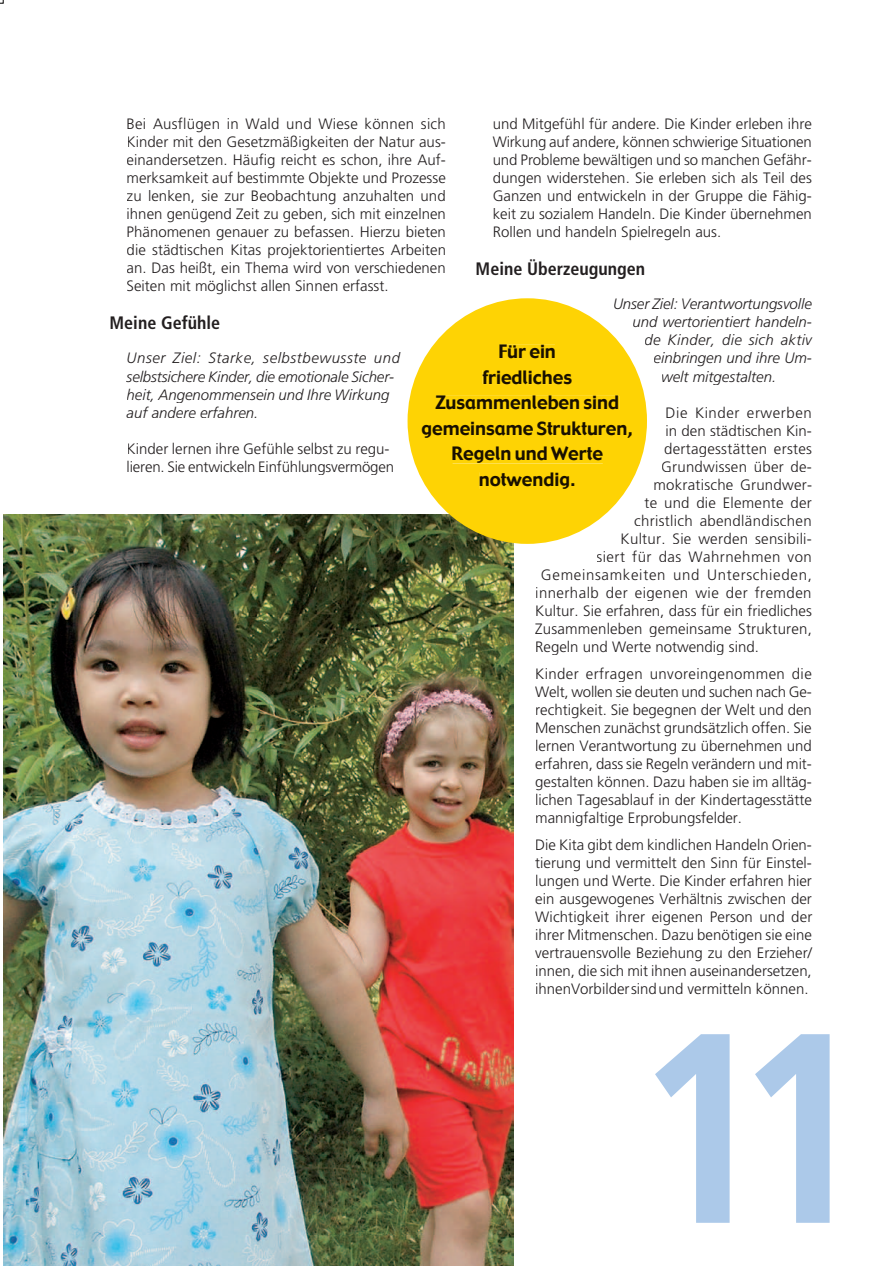
<style>
.page{position:relative;width:896px;height:1266px;background:#fff}
.page>*{position:absolute;margin:0;border:0;box-sizing:border-box;transform-origin:0 0}
.t1{font:700 condensed 270px "Frutiger";color:#acc9e9}
.t2{font:18px/25.5px "Gadget";color:#191000;text-align:center}
.t3{font:700 condensed 18px "Frutiger";color:#231f20}
.t4{font:300 15px/18px "Frutiger";color:#231f20;text-align:justify}
.t5{font:italic 300 15px/18px "Frutiger";color:#231f20}
.t6{font:300 15px "Frutiger";letter-spacing:.02em;color:#231f20}
.t7{font:300 15px "Frutiger";letter-spacing:.03em;color:#231f20}
.t8{font:300 15px "Frutiger";letter-spacing:.045em;color:#231f20}
.t9{font:italic 300 15px "Frutiger";letter-spacing:.02em;color:#231f20}
.t10{font:300 15px "Frutiger";letter-spacing:.04em;color:#231f20}
</style>
<div class="page">
<img style="left:3px;top:515px;width:510px;height:750px">
<svg style="left:407px;top:298px;width:239px;height:245px;fill:#fed304"></svg>
<div style="left:499px;top:345px;width:55px;height:13px;background:#fed304"></div>
<div style="left:482px;top:370px;width:89px;height:14px;background:#fed304"></div>
<div style="left:435px;top:396px;width:184px;height:13px;background:#fed304"></div>
<div style="left:422px;top:421px;width:210px;height:16px;background:#fed304"></div>
<div style="left:452px;top:446px;width:150px;height:17px;background:#fed304"></div>
<div style="left:479px;top:472px;width:95px;height:16px;background:#fed304"></div>
<svg style="left:0;top:0;width:4px;height:4px"></svg>
<p class="t4" style="left:127px;top:115px;width:321px">Bei Ausflügen in Wald und Wiese können sich Kinder mit den Gesetzmäßigkeiten der Natur aus&shy;einandersetzen. Häufig reicht es schon, ihre Auf&shy;merksamkeit auf bestimmte Objekte und Prozesse zu lenken, sie zur Beobachtung anzuhalten und ihnen genügend Zeit zu geben, sich mit einzelnen Phänomenen genauer zu befassen. Hierzu bieten die städtischen Kitas projektorientiertes Arbeiten an. Das heißt, ein Thema wird von verschiedenen Seiten mit möglichst allen Sinnen erfasst.</p>
<p class="t3" style="left:110px;top:312px;width:112px">Meine Gefühle</p>
<p class="t5" style="left:127px;top:349px;width:275px">Unser Ziel: Starke, selbstbewusste und selbstsichere Kinder, die emotionale Sicher&shy;heit, Angenommensein und Ihre Wirkung auf andere erfahren.</p>
<p class="t4" style="left:127px;top:439px;width:269px">Kinder lernen ihre Gefühle selbst zu regu&shy;lieren. Sie entwickeln Einfühlungsvermögen</p>
<p class="t4" style="left:492px;top:115px;width:320px">und Mitgefühl für andere. Die Kinder erleben ihre Wirkung auf andere, können schwierige Situationen und Probleme bewältigen und so manchen Gefähr&shy;dungen widerstehen. Sie erleben sich als Teil des Ganzen und entwickeln in der Gruppe die Fähig&shy;keit zu sozialem Handeln. Die Kinder übernehmen Rollen und handeln Spielregeln aus.</p>
<p class="t3" style="left:475px;top:258px;width:171px">Meine Überzeugungen</p>
<p class="t5" style="left:612px;top:295px;width:200px">Unser Ziel: Verantwortungsvolle</p>
<p class="t5" style="left:632px;top:313px;width:181px">und wertorientiert handeln-</p>
<p class="t9" style="left:644px;top:331px;width:169px">de Kinder, die sich aktiv</p>
<p class="t5" style="left:653px;top:349px;width:160px">einbringen und ihre Um-</p>
<p class="t5" style="left:660px;top:367px;width:116px">welt mitgestalten.</p>
<p class="t10" style="left:665px;top:404px;width:148px">Die Kinder erwerben</p>
<p class="t4" style="left:665px;top:421px;width:148px">in den städtischen Kin-</p>
<p class="t6" style="left:663px;top:440px;width:149px">dertagesstätten erstes</p>
<p class="t4" style="left:660px;top:457px;width:152px">Grundwissen über de-</p>
<p class="t4" style="left:653px;top:475px;width:160px">mokratische Grundwer-</p>
<p class="t4" style="left:644px;top:493px;width:169px">te und die Elemente der</p>
<p class="t6" style="left:633px;top:512px;width:179px">christlich abendländischen</p>
<p class="t6" style="left:620px;top:530px;width:193px">Kultur. Sie werden sensibili-</p>
<p class="t7" style="left:596px;top:548px;width:217px">siert für das Wahrnehmen von</p>
<p class="t8" style="left:540px;top:566px;width:272px">Gemeinsamkeiten und Unterschieden,</p>
<p class="t7" style="left:535px;top:584px;width:278px">innerhalb der eigenen wie der fremden</p>
<p class="t4" style="left:535px;top:601px;width:278px">Kultur. Sie erfahren, dass für ein friedliches</p>
<p class="t4" style="left:535px;top:619px;width:278px">Zusammenleben gemeinsame Strukturen,</p>
<p class="t4" style="left:535px;top:637px;width:225px">Regeln und Werte notwendig sind.</p>
<p class="t4" style="left:535px;top:664px;width:278px">Kinder erfragen unvoreingenommen die Welt, wollen sie deuten und suchen nach Ge&shy;rechtigkeit. Sie begegnen der Welt und den Menschen zunächst grundsätzlich offen. Sie lernen Verantwortung zu übernehmen und erfahren, dass sie Regeln verändern und mit&shy;gestalten können. Dazu haben sie im alltäg&shy;lichen Tagesablauf in der Kinder tagesstätte mannigfaltige Erprobungsfelder.</p>
<p class="t4" style="left:535px;top:835px;width:278px">Die Kita gibt dem kindlichen Handeln Orien&shy;tie rung und vermittelt den Sinn für Einstel&shy;lungen und Werte. Die Kinder erfahren hier ein aus ge wogenes Verhältnis zwischen der Wichtig keit ihrer eigenen Person und der ihrer Mitmenschen. Dazu benötigen sie eine vertrauensvolle Beziehung zu den Erzieher/ innen, die sich mit ihnen auseinandersetzen, ihnenVorbilder sind und vermitteln können.</p>
<p class="t2" style="left:421px;top:340px;width:213px">Für ein<br>friedliches<br>Zusammenleben sind gemeinsame Strukturen,<br>Regeln und Werte notwendig.</p>
<h1 class="t1" style="left:632px;top:968px;width:242px">11</h1>
</div>
